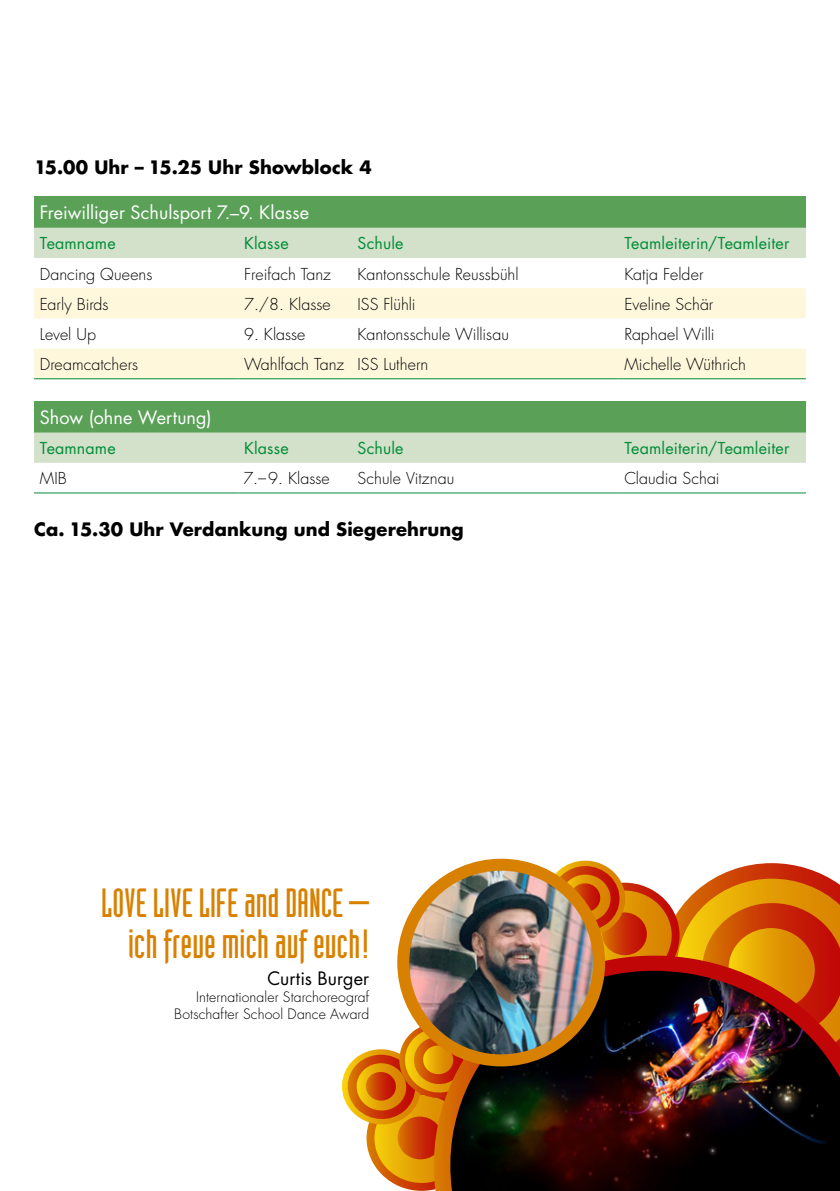
<style>
.page{position:relative;width:840px;height:1191px;background:#fff}
.page>*{position:absolute;margin:0;border:0;box-sizing:border-box;transform-origin:0 0}
.t1{font:40px/41px "Industria LT Solid";color:#d88100;text-align:right}
.t2{font:700 18px "Futura Luzern";letter-spacing:.005em;color:#000}
.t3{font:18px "Futura Luzern";letter-spacing:.005em;color:#fff}
.t4{font:18px "Futura Luzern";letter-spacing:.005em;color:#000}
.t5{font:300 16px "Futura Luzern";color:#000}
.t6{font:16px "Futura Luzern";letter-spacing:.005em;color:#008d38}
.t7{font:300 14px/16.8px "Futura Luzern";letter-spacing:.01em;color:#000;text-align:right}
</style>
<div class="page">
<div style="left:34px;top:196px;width:771px;height:32px;background:#5aa057"></div>
<div style="left:34px;top:228px;width:771px;height:30px;background:#d3e0ca"></div>
<svg style="left:34px;top:288px;width:771px;height:90px;fill:#fef7dc"></svg>
<hr style="left:34px;top:378px;width:204px;height:1px;background:#008d38">
<hr style="left:238px;top:378px;width:113px;height:1px;background:#008d38">
<hr style="left:351px;top:378px;width:267px;height:1px;background:#008d38">
<hr style="left:618px;top:378px;width:187px;height:1px;background:#008d38">
<div style="left:34px;top:401px;width:771px;height:31px;background:#5aa057"></div>
<div style="left:34px;top:432px;width:771px;height:31px;background:#d3e0ca"></div>
<hr style="left:34px;top:492px;width:204px;height:1px;background:#008d38">
<hr style="left:238px;top:492px;width:113px;height:1px;background:#008d38">
<hr style="left:351px;top:492px;width:267px;height:1px;background:#008d38">
<hr style="left:618px;top:492px;width:187px;height:1px;background:#008d38">
<svg style="left:542px;top:860px;width:297px;height:95px"></svg>
<svg style="left:342px;top:1022px;width:91px;height:169px"></svg>
<svg style="left:433px;top:955px;width:406px;height:236px;background:#d35e04"></svg>
<img style="left:449px;top:970px;width:390px;height:221px">
<img style="left:403px;top:864px;width:195px;height:196px;border-radius:98px">
<div style="left:397px;top:858px;width:207px;height:208px;border:12px solid #d88100;border-radius:50%"></div>
<p class="t2" style="left:34px;top:155px;width:339px">15.00 Uhr – 15.25 Uhr Showblock 4</p>
<p class="t3" style="left:40px;top:201px;width:271px">Freiwilliger Schulsport 7.–9. Klasse</p>
<p class="t6" style="left:40px;top:233px;width:77px">Teamname</p>
<p class="t6" style="left:244px;top:233px;width:46px">Klasse</p>
<p class="t6" style="left:357px;top:233px;width:47px">Schule</p>
<p class="t6" style="left:624px;top:233px;width:166px">Teamleiterin/Teamleiter</p>
<p class="t5" style="left:40px;top:264px;width:114px">Dancing Queens</p>
<p class="t5" style="left:244px;top:264px;width:88px">Freifach Tanz</p>
<p class="t5" style="left:357px;top:264px;width:162px">Kantonsschule Reussbühl</p>
<p class="t5" style="left:624px;top:264px;width:81px">Katja Felder</p>
<p class="t5" style="left:40px;top:294px;width:70px">Early Birds</p>
<p class="t5" style="left:244px;top:294px;width:88px">7./8. Klasse</p>
<p class="t5" style="left:357px;top:294px;width:59px">ISS Flühli</p>
<p class="t5" style="left:624px;top:294px;width:90px">Eveline Schär</p>
<p class="t5" style="left:40px;top:324px;width:58px">Level Up</p>
<p class="t5" style="left:244px;top:324px;width:63px">9. Klasse</p>
<p class="t5" style="left:357px;top:324px;width:153px">Kantonsschule Willisau</p>
<p class="t5" style="left:624px;top:324px;width:92px">Raphael Willi</p>
<p class="t5" style="left:40px;top:355px;width:100px">Dreamcatchers</p>
<p class="t5" style="left:244px;top:355px;width:186px">Wahlfach Tanz ISS Luthern</p>
<p class="t5" style="left:624px;top:355px;width:123px">Michelle Wüthrich</p>
<p class="t3" style="left:40px;top:406px;width:173px">Show (ohne Wertung)</p>
<p class="t6" style="left:40px;top:438px;width:77px">Teamname</p>
<p class="t6" style="left:244px;top:438px;width:46px">Klasse</p>
<p class="t6" style="left:357px;top:438px;width:47px">Schule</p>
<p class="t6" style="left:624px;top:438px;width:166px">Teamleiterin/Teamleiter</p>
<p class="t5" style="left:40px;top:469px;width:29px">MIB</p>
<p class="t5" style="left:243px;top:469px;width:88px">7.–9. Klasse</p>
<p class="t5" style="left:357px;top:469px;width:98px">Schule Vitznau</p>
<p class="t5" style="left:624px;top:469px;width:97px">Claudia Schai</p>
<p class="t2" style="left:34px;top:518px;width:431px">Ca. 15.30 Uhr Verdankung und Siegerehrung</p>
<h1 class="t1" style="left:101px;top:881px;width:269px">LOVE LIVE LIFE and DANCE – ich freue mich auf euch!</h1>
<p class="t4" style="left:267px;top:966px;width:103px">Curtis Burger</p>
<p class="t7" style="left:174px;top:988px;width:196px">Internationaler Starchoreograf<br>Botschafter School Dance Award</p>
</div>
